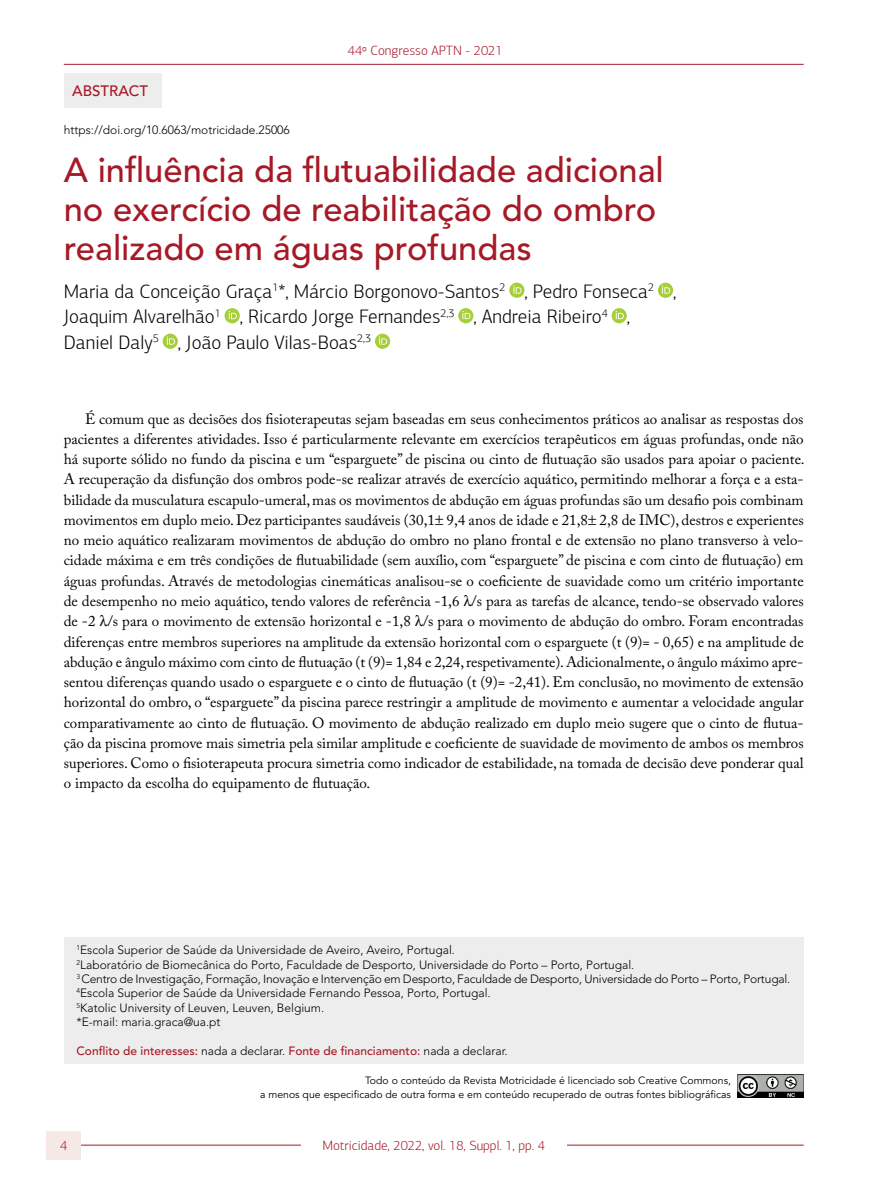
<style>
.page{position:relative;width:893px;height:1191px;background:#fff}
.page>*{position:absolute;margin:0;border:0;box-sizing:border-box;transform-origin:0 0}
.t1{font:500 34.5px/39px "Avenir LT Std";color:#a61926}
.t2{font:300 19.5px/25.5px "PF Agora Sans Pro";color:#000}
.t3{font:15px/20.2px "Adobe Caslon Pro";color:#000;text-align:justify}
.t4{font:500 15px "Avenir LT Std";color:#a61926}
.t5{font:300 13.5px "PF Agora Sans Pro";color:#a61926}
.t6{font:300 12px/14.4px "Avenir LT Std";color:#000}
.t7{font:500 12px "Avenir LT Std";color:#a61926}
.t8{font:10.5px/13.5px "Avenir LT Std";color:#000;text-align:right}
.s1{font-weight:300;color:#000}
</style>
<div class="page">
<hr style="left:64px;top:1144px;width:740px;height:1px;background:#a61926">
<div style="left:47px;top:1130px;width:34px;height:29px;background:#f6e8e4"></div>
<hr style="left:64px;top:64px;width:740px;height:1px;background:#a61926">
<div style="left:64px;top:936px;width:740px;height:127px;background:#ededed"></div>
<div style="left:509px;top:283px;width:15px;height:15px;background:#a6ce39;border-radius:50%"></div>
<svg style="left:513px;top:285px;width:9px;height:9px"></svg>
<div style="left:658px;top:283px;width:15px;height:15px;background:#a6ce39;border-radius:50%"></div>
<svg style="left:662px;top:285px;width:8px;height:9px"></svg>
<svg style="left:225px;top:308px;width:15px;height:15px"></svg>
<svg style="left:229px;top:311px;width:8px;height:8px"></svg>
<svg style="left:458px;top:308px;width:15px;height:15px"></svg>
<svg style="left:462px;top:311px;width:8px;height:8px"></svg>
<svg style="left:612px;top:308px;width:15px;height:15px"></svg>
<svg style="left:616px;top:311px;width:8px;height:8px"></svg>
<svg style="left:163px;top:334px;width:15px;height:15px"></svg>
<svg style="left:167px;top:336px;width:8px;height:9px"></svg>
<div style="left:375px;top:334px;width:15px;height:15px;background:#a6ce39;border-radius:50%"></div>
<svg style="left:379px;top:336px;width:8px;height:9px"></svg>
<div style="left:64px;top:73px;width:98px;height:34px;background:#ededed"></div>
<img style="left:738px;top:1074px;width:66px;height:23px">
<div style="left:301px;top:1133px;width:265px;height:23px;background:#fff"></div>
<p class="t4" style="left:72px;top:82px;width:77px">ABSTRACT</p>
<p class="t6" style="left:64px;top:122px;width:228px">https://doi.org/10.6063/motricidade.25006</p>
<p class="t5" style="left:348px;top:42px;width:156px">44º Congresso APTN - 2021</p>
<h1 class="t1" style="left:64px;top:151px;width:602px">A influência da flutuabilidade adicional no exercício de reabilitação do ombro realizado em águas profundas</h1>
<h2 class="t2" style="left:64px;top:279px;width:614px">Maria da Conceição Graça<sup>1</sup>*, Márcio Borgonovo-Santos<sup>2</sup> , Pedro Fonseca<sup>2</sup> ,<br>Joaquim Alvarelhão<sup>1</sup> , Ricardo Jorge Fernandes<sup>2,3</sup> , Andreia Ribeiro<sup>4</sup> ,<br>Daniel Daly<sup>5</sup> , João Paulo Vilas-Boas<sup>2,3</sup></h2>
<p class="t3" style="left:64px;top:408px;width:742px;text-indent:21px">É comum que as decisões dos fisioterapeutas sejam baseadas em seus conhecimentos práticos ao analisar as respostas dos pacientes a diferentes atividades. Isso é particularmente relevante em exercícios terapêuticos em águas profundas, onde não há suporte sólido no fundo da piscina e um “esparguete” de piscina ou cinto de flutuação são usados para apoiar o paciente.<br>A recuperação da disfunção dos ombros pode-se realizar através de exercício aquático, permitindo melhorar a força e a esta&shy;bilidade da musculatura escapulo-umeral, mas os movimentos de abdução em águas profundas são um desafio pois combinam movimentos em duplo meio. Dez participantes saudáveis (30,1 9,4 anos de idade e 21,8 2,8 de IMC), destros e experientes no meio aquático realizaram movimentos de abdução do ombro no plano frontal e de extensão no plano transverso à velo&shy;cidade máxima e em três condições de flutuabilidade (sem auxílio, com “esparguete” de piscina e com cinto de flutuação) em águas profundas. Através de metodologias cinemáticas analisou-se o coeficiente de suavidade como um critério importante de desempenho no meio aquático, tendo valores de referência -1,6 /s para as tarefas de alcance, tendo-se observado valores de -2 /s para o movimento de extensão horizontal e -1,8 /s para o movimento de abdução do ombro. Foram encontradas diferenças entre membros superiores na amplitude da extensão horizontal com o esparguete (t (9)= - 0,65) e na amplitude de abdução e ângulo máximo com cinto de flutuação (t (9)= 1,84 e 2,24, respetivamente). Adicionalmente, o ângulo máximo apre&shy;sentou diferenças quando usado o esparguete e o cinto de flutuação (t (9)= -2,41). Em conclusão, no movimento de extensão horizontal do ombro, o “esparguete” da piscina parece restringir a amplitude de movimento e aumentar a velocidade angular comparativamente ao cinto de flutuação. O movimento de abdução realizado em duplo meio sugere que o cinto de flutua&shy;ção da piscina promove mais simetria pela similar amplitude e coeficiente de suavidade de movimento de ambos os membros superiores. Como o fisioterapeuta procura simetria como indicador de estabilidade, na tomada de decisão deve ponderar qual o impacto da escolha do equipamento de flutuação.</p>
<p class="t6" style="left:77px;top:942px;width:715px"><sup>1</sup>Escola Superior de Saúde da Universidade de Aveiro, Aveiro, Portugal.<br><sup>2</sup>Laboratório de Biomecânica do Porto, Faculdade de Desporto, Universidade do Porto – Porto, Portugal.<br><sup>3</sup> Centro de Investigação, Formação, Inovação e Intervenção em Desporto, Faculdade de Desporto, Universidade do Porto – Porto, Portugal.<br><sup>4</sup>Escola Superior de Saúde da Universidade Fernando Pessoa, Porto, Portugal.<br><sup>5</sup>Katolic University of Leuven, Leuven, Belgium.<br>*E-mail: maria.graca@ua.pt</p>
<p class="t7" style="left:77px;top:1043px;width:433px">Conflito de interesses: <span class="s1">nada a declarar.</span> Fonte de financiamento: <span class="s1">nada a declarar.</span></p>
<p class="t8" style="left:260px;top:1074px;width:472px">Todo o conteúdo da Revista Motricidade é licenciado sob Creative Commons,<br>a menos que especificado de outra forma e em conteúdo recuperado de outras fontes bibliográficas</p>
<p class="t5" style="left:322px;top:1137px;width:224px">Motricidade, 2022, vol. 18, Suppl. 1, pp. 4</p>
<p class="t5" style="left:60px;top:1137px;width:9px">4</p>
<p class="t5" style="left:335px;top:1137px;width:199px">Geriatr Gerontol Aging. 20XX;XX(X):4</p>
</div>
